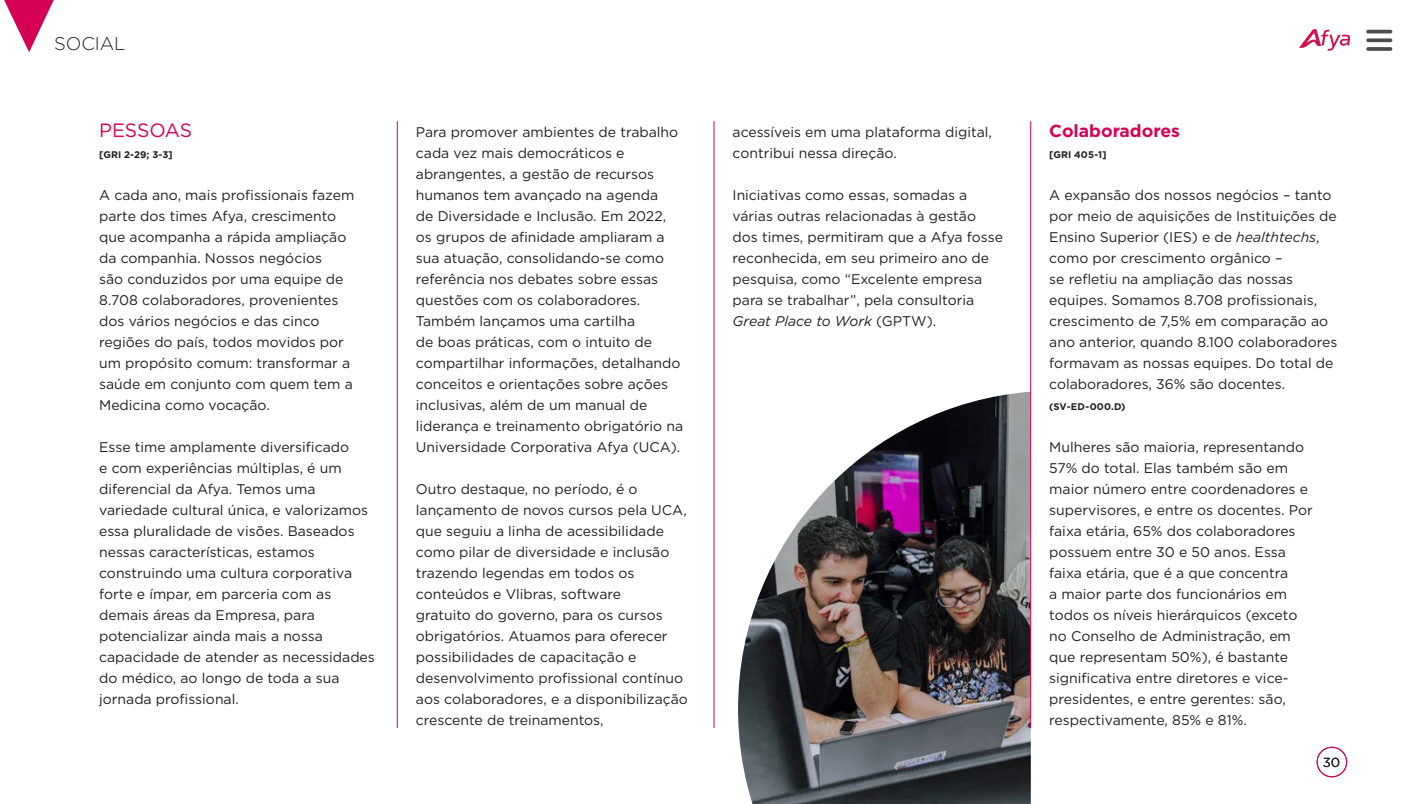
<style>
.page{position:relative;width:1428px;height:804px;background:#fff}
.page>*{position:absolute;margin:0;border:0;box-sizing:border-box;transform-origin:0 0}
.t1{font:19.25px "Gotham";letter-spacing:-.005em;color:#d50054}
.t2{font:300 18.38px "Gotham";letter-spacing:-.005em;color:#201f1e}
.t3{font:700 17.5px "Gotham";color:#d50054}
.t4{font:14px/21px "Gotham";color:#201f1e}
.t5{font:13.12px "Gotham";color:#201f1e}
.t6{font:700 9.62px "Gotham";letter-spacing:.01em;color:#201f1e}
.s1{font-style:italic}
</style>
<div class="page">
<svg style="left:4px;top:0;width:50px;height:52px"></svg>
<svg style="left:1300px;top:29px;width:50px;height:22px"></svg>
<img style="left:738px;top:391px;width:293px;height:412px">
<hr style="left:397px;top:121px;width:1px;height:606px;background:#d50054">
<hr style="left:714px;top:121px;width:1px;height:606px;background:#d50054">
<hr style="left:1031px;top:121px;width:1px;height:606px;background:#d50054">
<svg style="left:1366px;top:30px;width:26px;height:21px"></svg>
<div style="left:1317px;top:746px;width:30px;height:31px;border:1px solid #d50054;border-radius:50%"></div>
<h2 class="t2" style="left:54px;top:32px;width:73px">SOCIAL</h2>
<h1 class="t1" style="left:99px;top:117px;width:95px">PESSOAS</h1>
<p class="t6" style="left:99px;top:148px;width:75px">[GRI 2-29; 3-3]</p>
<p class="t4" style="left:99px;top:184px;width:257px">A cada ano, mais profissionais fazem parte dos times Afya, crescimento que acompanha a rápida ampliação da companhia. Nossos negócios<br>são conduzidos por uma equipe de<br>8.708 colaboradores, provenientes dos vários negócios e das cinco regiões do país, todos movidos por um propósito comum: transformar a saúde em conjunto com quem tem a<br>Medicina como vocação.</p>
<p class="t4" style="left:99px;top:436px;width:277px">Esse time amplamente diversificado<br>e com experiências múltiplas, é um diferencial da Afya. Temos uma variedade cultural única, e valorizamos essa pluralidade de visões. Baseados nessas características, estamos construindo uma cultura corporativa forte e ímpar, em parceria com as demais áreas da Empresa, para potencializar ainda mais a nossa capacidade de atender as necessidades do médico, ao longo de toda a sua jornada profissional.</p>
<p class="t4" style="left:416px;top:121px;width:269px">Para promover ambientes de trabalho cada vez mais democráticos e abrangentes, a gestão de recursos humanos tem avançado na agenda<br>de Diversidade e Inclusão. Em 2022, os grupos de afinidade ampliaram a sua atuação, consolidando-se como referência nos debates sobre essas questões com os colaboradores.<br>Também lançamos uma cartilha<br>de boas práticas, com o intuito de compartilhar informações, detalhando conceitos e orientações sobre ações inclusivas, além de um manual de liderança e treinamento obrigatório na Universidade Corporativa Afya (UCA).</p>
<p class="t4" style="left:416px;top:478px;width:274px">Outro destaque, no período, é o lançamento de novos cursos pela UCA, que seguiu a linha de acessibilidade como pilar de diversidade e inclusão trazendo legendas em todos os conteúdos e Vlibras, software<br>gratuito do governo, para os cursos obrigatórios. Atuamos para oferecer possibilidades de capacitação e desenvolvimento profissional contínuo aos colaboradores, e a disponibilização crescente de treinamentos,</p>
<p class="t4" style="left:733px;top:121px;width:261px">acessíveis em uma plataforma digital, contribui nessa direção.</p>
<p class="t4" style="left:733px;top:184px;width:272px">Iniciativas como essas, somadas a várias outras relacionadas à gestão dos times, permitiram que a Afya fosse reconhecida, em seu primeiro ano de pesquisa, como “Excelente empresa para se trabalhar”, pela consultoria <span class="s1">Great Place to Work</span> (GPTW).</p>
<p class="t3" style="left:1049px;top:119px;width:132px">Colaboradores</p>
<p class="t6" style="left:1049px;top:148px;width:59px">[GRI 405-1]</p>
<p class="t4" style="left:1049px;top:184px;width:290px">A expansão dos nossos negócios – tanto por meio de aquisições de Instituições de Ensino Superior (IES) e de <span class="s1">healthtechs</span>, como por crescimento orgânico –<br>se refletiu na ampliação das nossas equipes. Somamos 8.708 profissionais, crescimento de 7,5% em comparação ao ano anterior, quando 8.100 colaboradores formavam as nossas equipes. Do total de colaboradores, 36% são docentes.</p>
<p class="t6" style="left:1049px;top:400px;width:78px">(SV-ED-000.D)</p>
<p class="t4" style="left:1049px;top:436px;width:265px">Mulheres são maioria, representando 57% do total. Elas também são em maior número entre coordenadores e supervisores, e entre os docentes. Por faixa etária, 65% dos colaboradores possuem entre 30 e 50 anos. Essa faixa etária, que é a que concentra<br>a maior parte dos funcionários em todos os níveis hierárquicos (exceto no Conselho de Administração, em que representam 50%), é bastante significativa entre diretores e vice&shy;presidentes, e entre gerentes: são, respectivamente, 85% e 81%.</p>
<p class="t5" style="left:1323px;top:754px;width:19px">30</p>
</div>
